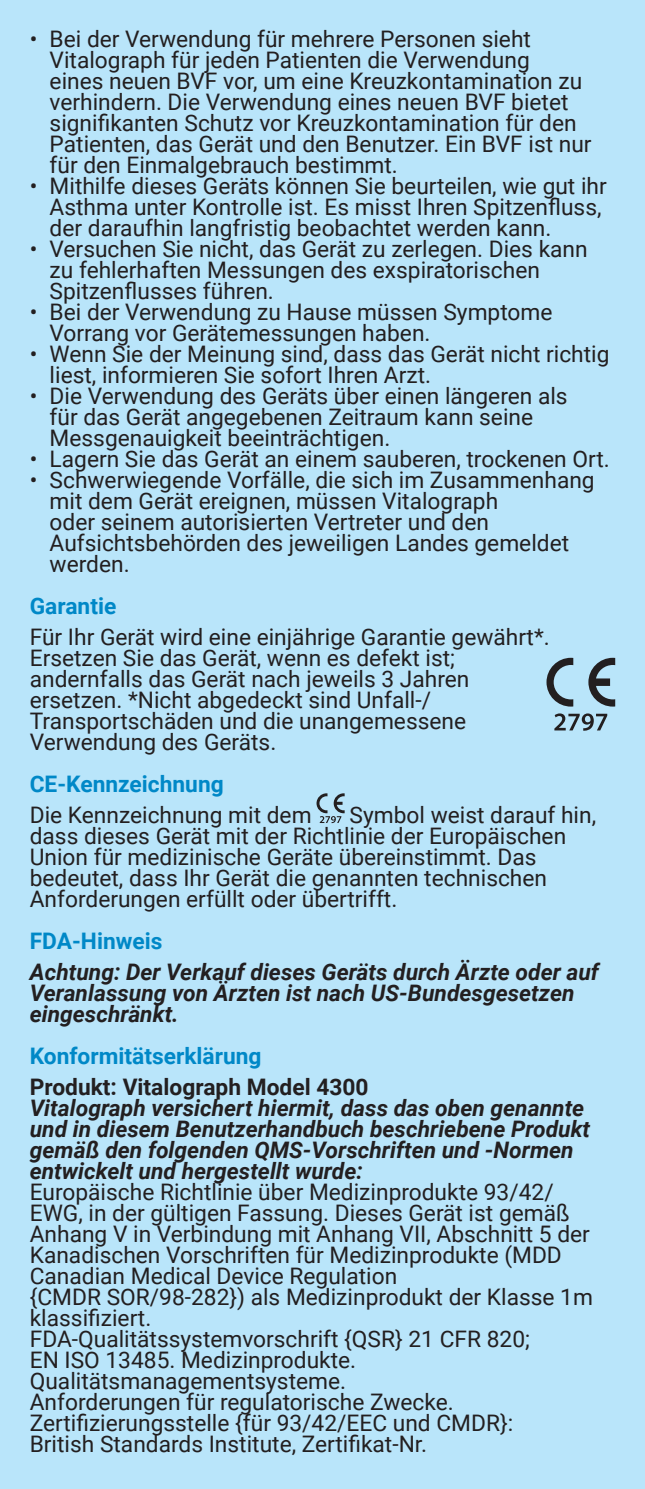
<style>
.page{position:relative;width:645px;height:1489px;background:#fff}
.page>*{position:absolute;margin:0;border:0;box-sizing:border-box;transform-origin:0 0}
.Paragraph{font:22.75px/21px "Roboto";color:#231f20}
.Paragraph-2{font:italic 700 22.75px/21px "Roboto";color:#231f20}
.Headings{font:700 22.75px "Roboto";color:#0088c7}
.Paragraph-3{font:700 22.75px "Roboto";color:#231f20}
</style>
<div class="page">
<div style="left:0;top:0;width:645px;height:1488px;background:#b9e5fa"></div>
<svg style="left:316px;top:793px;width:29px;height:30px"></svg>
<svg style="left:546px;top:657px;width:27px;height:49px"></svg>
<svg style="left:588px;top:657px;width:27px;height:49px"></svg>
<svg style="left:554px;top:713px;width:53px;height:17px"></svg>
<p class="Paragraph" style="left:50px;top:27px;width:543px;text-indent:-20px">• Bei der Verwendung für mehrere Personen sieht Vitalograph für jeden Patienten die Verwendung<br>eines neuen BVF vor, um eine Kreuzkontamination zu verhindern. Die Verwendung eines neuen BVF bietet signifikanten Schutz vor Kreuzkontamination für den Patienten, das Gerät und den Benutzer. Ein BVF ist nur für den Einmalgebrauch bestimmt.</p>
<p class="Paragraph" style="left:50px;top:174px;width:559px;text-indent:-20px">• Mithilfe dieses Geräts können Sie beurteilen, wie gut ihr<br>Asthma unter Kontrolle ist. Es misst Ihren Spitzenfluss, der daraufhin langfristig beobachtet werden kann.</p>
<p class="Paragraph" style="left:50px;top:237px;width:540px;text-indent:-20px">• Versuchen Sie nicht, das Gerät zu zerlegen. Dies kann zu fehlerhaften Messungen des exspiratorischen<br>Spitzenflusses führen.</p>
<p class="Paragraph" style="left:50px;top:300px;width:504px;text-indent:-20px">• Bei der Verwendung zu Hause müssen Symptome<br>Vorrang vor Gerätemessungen haben.</p>
<p class="Paragraph" style="left:50px;top:342px;width:561px;text-indent:-20px">• Wenn Sie der Meinung sind, dass das Gerät nicht richtig liest, informieren Sie sofort Ihren Arzt.</p>
<p class="Paragraph" style="left:50px;top:384px;width:519px;text-indent:-20px">• Die Verwendung des Geräts über einen längeren als für das Gerät angegebenen Zeitraum kann seine<br>Messgenauigkeit beeinträchtigen.</p>
<p class="Paragraph" style="left:30px;top:447px;width:581px">• Lagern Sie das Gerät an einem sauberen, trockenen Ort.</p>
<p class="Paragraph" style="left:50px;top:468px;width:547px;text-indent:-20px">• Schwerwiegende Vorfälle, die sich im Zusammenhang mit dem Gerät ereignen, müssen Vitalograph<br>oder seinem autorisierten Vertreter und den Aufsichtsbehörden des jeweiligen Landes gemeldet werden.</p>
<p class="Headings" style="left:30px;top:590px;width:88px">Garantie</p>
<p class="Paragraph" style="left:30px;top:625px;width:521px">Für Ihr Gerät wird eine einjährige Garantie gewährt*.<br>Ersetzen Sie das Gerät, wenn es defekt ist; andernfalls das Gerät nach jeweils 3 Jahren ersetzen. *Nicht abgedeckt sind Unfall-/ Transportschäden und die unangemessene Verwendung des Geräts.</p>
<p class="Headings" style="left:30px;top:768px;width:195px">CE-Kennzeichnung</p>
<p class="Paragraph" style="left:30px;top:803px;width:283px">Die Kennzeichnung mit dem</p>
<p class="Paragraph" style="left:30px;top:803px;width:568px;text-indent:320px">Symbol weist darauf hin, dass dieses Gerät mit der Richtlinie der Europäischen Union für medizinische Geräte übereinstimmt. Das bedeutet, dass Ihr Gerät die genannten technischen Anforderungen erfüllt oder übertrifft.</p>
<p class="Headings" style="left:30px;top:925px;width:134px">FDA-Hinweis</p>
<p class="Paragraph-2" style="left:30px;top:960px;width:571px">Achtung: Der Verkauf dieses Geräts durch Ärzte oder auf<br>Veranlassung von Ärzten ist nach US-Bundesgesetzen eingeschränkt.</p>
<p class="Headings" style="left:30px;top:1040px;width:233px">Konformitätserklärung</p>
<p class="Paragraph-3" style="left:30px;top:1070px;width:340px">Produkt: Vitalograph Model 4300</p>
<p class="Paragraph-2" style="left:30px;top:1096px;width:562px">Vitalograph versichert hiermit, dass das oben genannte und in diesem Benutzerhandbuch beschriebene Produkt gemäß den folgenden QMS-Vorschriften und -Normen entwickelt und hergestellt wurde:</p>
<p class="Paragraph" style="left:30px;top:1180px;width:562px">Europäische Richtlinie über Medizinprodukte 93/42/ EWG, in der gültigen Fassung. Dieses Gerät ist gemäß Anhang V in Verbindung mit Anhang VII, Abschnitt 5 der Kanadischen Vorschriften für Medizinprodukte (MDD Canadian Medical Device Regulation</p>
<p class="Paragraph" style="left:30px;top:1285px;width:565px">{CMDR SOR/98-282}) als Medizinprodukt der Klasse 1m klassifiziert.</p>
<p class="Paragraph" style="left:30px;top:1327px;width:502px">FDA-Qualitätssystemvorschrift {QSR} 21 CFR 820;</p>
<p class="Paragraph" style="left:30px;top:1348px;width:328px">EN ISO 13485. Medizinprodukte.<br>Qualitätsmanagementsysteme.</p>
<p class="Paragraph" style="left:30px;top:1390px;width:425px">Anforderungen für regulatorische Zwecke.</p>
<p class="Paragraph" style="left:30px;top:1411px;width:485px">Zertifizierungsstelle {für 93/42/EEC und CMDR}:<br>British Standards Institute, Zertifikat-Nr.</p>
</div>
